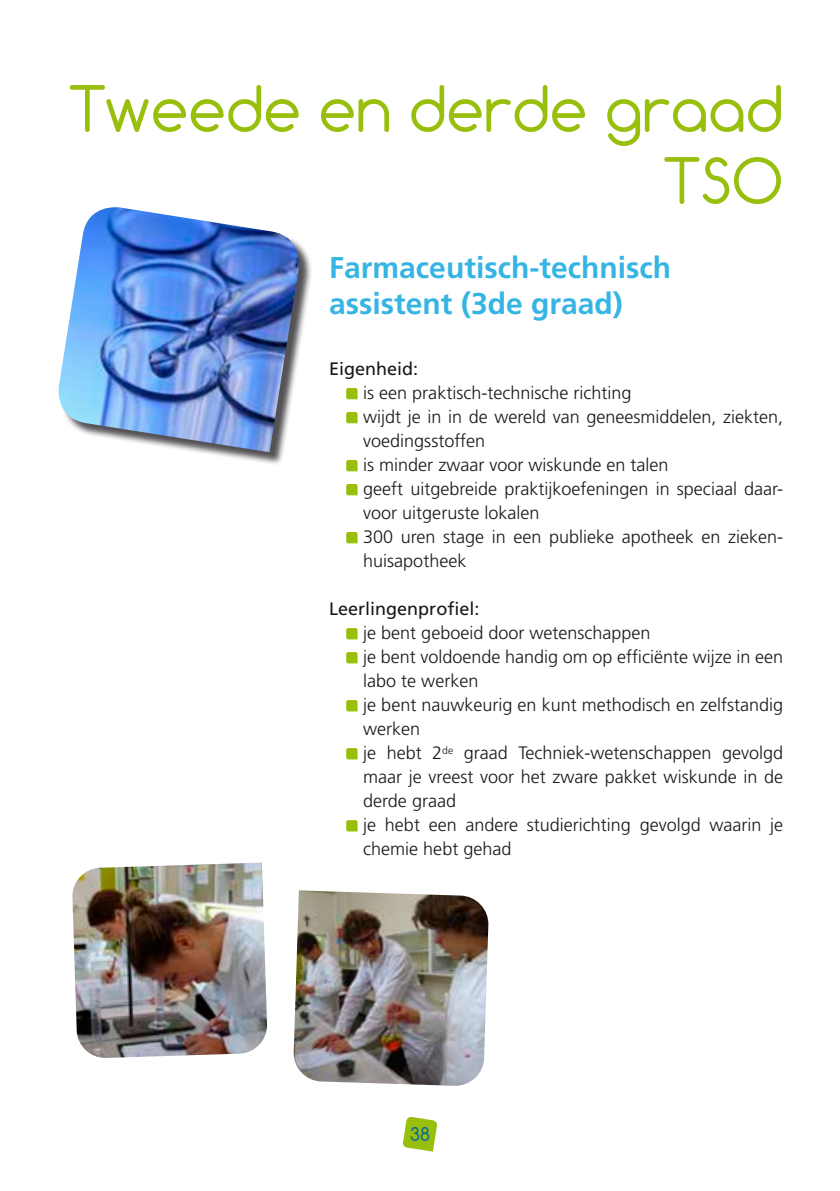
<style>
.page{position:relative;width:840px;height:1191px;background:#fff}
.page>*{position:absolute;margin:0;border:0;box-sizing:border-box;transform-origin:0 0}
.t1{font:60px/72px "Comfortaa";color:#98bf0c;text-align:right}
.t2{font:700 30px/36px "Frutiger CE";color:#36b4e4}
.t3{font:300 18px/24px "Frutiger";color:#1a171c}
.t4{font:18px "Frutiger";color:#1a171c}
.t5{font:18px "Comfortaa";color:#0065a7}
</style>
<div class="page">
<svg style="left:403px;top:1117px;width:34px;height:34px"></svg>
<svg style="left:346px;top:388px;width:11px;height:11px"></svg>
<svg style="left:346px;top:412px;width:11px;height:11px"></svg>
<svg style="left:346px;top:460px;width:11px;height:11px"></svg>
<svg style="left:346px;top:484px;width:11px;height:11px"></svg>
<svg style="left:346px;top:532px;width:11px;height:11px"></svg>
<svg style="left:346px;top:628px;width:11px;height:11px"></svg>
<svg style="left:346px;top:652px;width:11px;height:11px"></svg>
<svg style="left:346px;top:700px;width:11px;height:11px"></svg>
<svg style="left:346px;top:748px;width:11px;height:11px"></svg>
<svg style="left:346px;top:820px;width:11px;height:11px"></svg>
<div style="left:61px;top:209px;width:252px;height:256px;background:#1a171c;opacity:.75"></div>
<img style="left:58px;top:207px;width:245px;height:245px">
<img style="left:72px;top:862px;width:195px;height:196px">
<img style="left:293px;top:890px;width:195px;height:196px">
<h1 class="t1" style="left:67px;top:80px;width:717px">Tweede en derde graad<br>TSO</h1>
<h2 class="t2" style="left:329px;top:249px;width:343px">Farmaceutisch-technisch assistent (3de graad)</h2>
<p class="t4" style="left:329px;top:358px;width:91px">Eigenheid:</p>
<p class="t3" style="left:363px;top:381px;width:421px">is een praktisch-technische richting<br>wijdt je in in de wereld van geneesmiddelen, ziekten, voedingsstoffen<br>is minder zwaar voor wiskunde en talen<br>geeft uitgebreide praktijkoefeningen in speciaal daar&shy;voor uitgeruste lokalen<br>300 uren stage in een publieke apotheek en zieken&shy;huisapotheek</p>
<p class="t4" style="left:329px;top:598px;width:152px">Leerlingenprofiel:</p>
<p class="t3" style="left:363px;top:621px;width:421px">je bent geboeid door wetenschappen<br>je bent voldoende handig om op efficiënte wijze in een labo te werken<br>je bent nauwkeurig en kunt methodisch en zelfstandig werken<br>je hebt 2<sup>de</sup> graad Techniek-wetenschappen gevolgd maar je vreest voor het zware pakket wiskunde in de derde graad<br>je hebt een andere studierichting gevolgd waarin je chemie hebt gehad</p>
<p class="t5" style="left:410px;top:1127px;width:21px">38</p>
</div>
